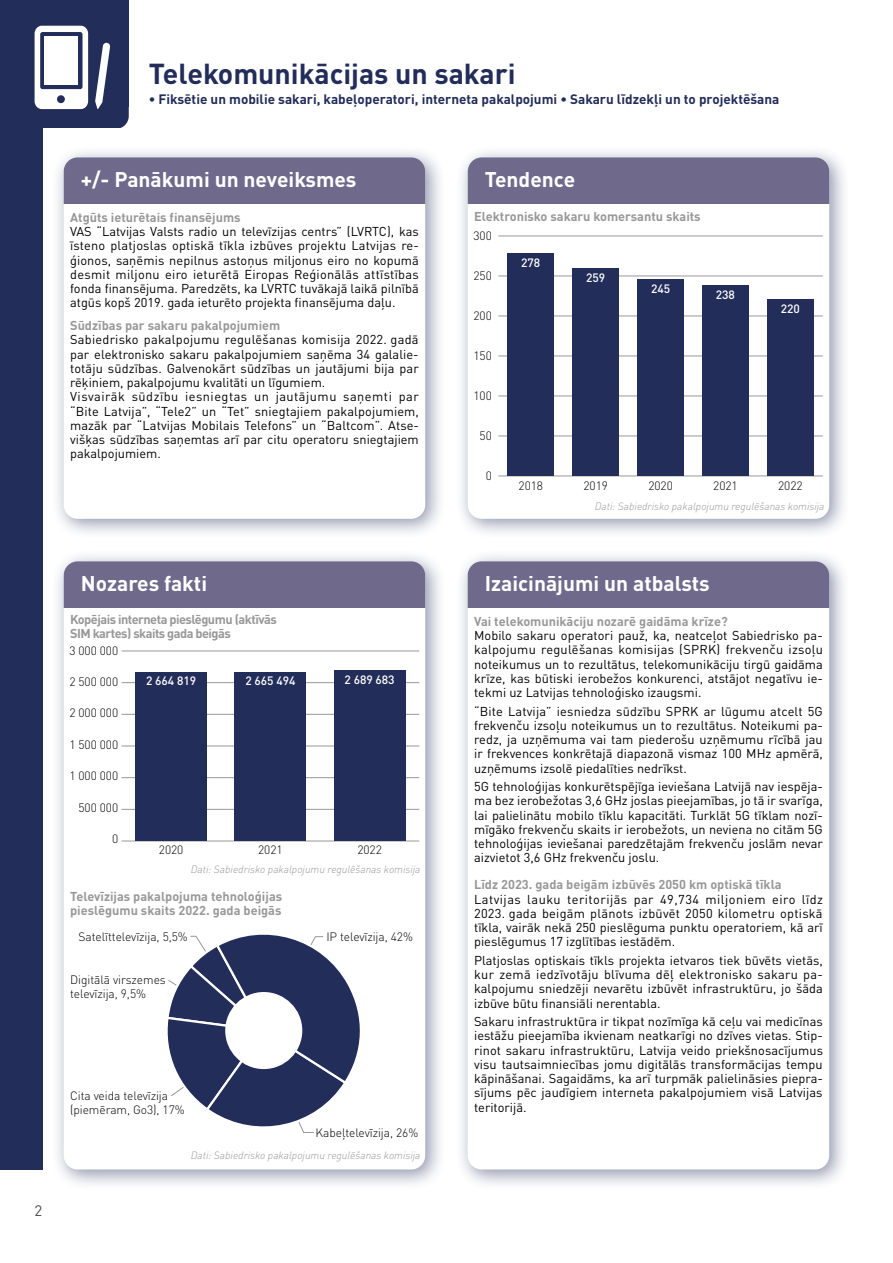
<style>
.page{position:relative;width:893px;height:1263px;background:#fff}
.page>*{position:absolute;margin:0;border:0;box-sizing:border-box;transform-origin:0 0}
.t1{font:700 28.5px "DIN Pro";color:#232d5a}
.t2{font:700 21px "DIN Pro";color:#fff}
.t3{font:15px "DIN Pro";color:#4d4d4c}
.t4{font:700 13.5px "DIN Pro";color:#232d5a}
.t5{font:12.75px/14.2px "DIN Pro";color:#000;text-align:justify}
.t6{font:700 12.75px/14.2px "DIN Pro";color:#989898}
.t7{font:700 12.75px/14.2px "DIN Pro";letter-spacing:-.04em;color:#989898}
.t8{font:300 12px/14.2px "DIN Pro";letter-spacing:-.005em;color:#000}
.t9{font:500 12px "DIN Pro";letter-spacing:-.005em;color:#fff}
.t10{font:italic 300 10.5px "DIN Pro";color:#989898}
</style>
<div class="page">
<div style="left:0;top:0;width:42px;height:1169px;background:#232d5a"></div>
<svg style="left:34px;top:1px;width:94px;height:127px"></svg>
<div style="left:455px;top:549px;width:395px;height:641px;background:#232d5a;opacity:.5"></div>
<div style="left:468px;top:561px;width:361px;height:608px;background:#fff;border-radius:14px"></div>
<div style="left:468px;top:561px;width:361px;height:46px;background:#6f6a8c"></div>
<div style="left:51px;top:145px;width:395px;height:395px;background:#232d5a;opacity:.5"></div>
<div style="left:64px;top:157px;width:361px;height:362px;background:#fff;border-radius:14px"></div>
<div style="left:64px;top:157px;width:361px;height:46px;background:#6f6a8c"></div>
<div style="left:51px;top:549px;width:395px;height:641px;background:#232d5a;opacity:.5"></div>
<div style="left:64px;top:561px;width:361px;height:608px;background:#fff;border-radius:14px"></div>
<div style="left:64px;top:561px;width:361px;height:46px;background:#6f6a8c"></div>
<div style="left:455px;top:145px;width:395px;height:395px;background:#232d5a;opacity:.5"></div>
<div style="left:468px;top:157px;width:361px;height:362px;background:#fff;border-radius:14px"></div>
<div style="left:468px;top:157px;width:361px;height:46px;background:#6f6a8c"></div>
<hr style="left:122px;top:841px;width:297px;height:1px;background:#989898">
<hr style="left:122px;top:809px;width:297px;height:1px;background:#989898">
<hr style="left:122px;top:777px;width:297px;height:1px;background:#989898">
<hr style="left:122px;top:746px;width:297px;height:1px;background:#989898">
<hr style="left:122px;top:714px;width:297px;height:1px;background:#989898">
<hr style="left:122px;top:682px;width:297px;height:1px;background:#989898">
<hr style="left:122px;top:651px;width:297px;height:1px;background:#989898">
<div style="left:135px;top:672px;width:72px;height:169px;background:#232d5a"></div>
<div style="left:235px;top:672px;width:71px;height:169px;background:#232d5a"></div>
<div style="left:334px;top:670px;width:71px;height:171px;background:#232d5a"></div>
<svg style="left:167px;top:934px;width:193px;height:199px"></svg>
<div style="left:225px;top:992px;width:77px;height:77px;background:#fff;border-radius:50%"></div>
<hr style="left:498px;top:476px;width:325px;height:1px;background:#989898">
<hr style="left:498px;top:436px;width:325px;height:1px;background:#989898">
<hr style="left:498px;top:396px;width:325px;height:1px;background:#989898">
<hr style="left:498px;top:356px;width:325px;height:1px;background:#989898">
<hr style="left:498px;top:316px;width:325px;height:1px;background:#989898">
<hr style="left:498px;top:276px;width:325px;height:1px;background:#989898">
<hr style="left:498px;top:236px;width:325px;height:1px;background:#989898">
<div style="left:507px;top:254px;width:47px;height:222px;background:#232d5a"></div>
<div style="left:572px;top:269px;width:47px;height:207px;background:#232d5a"></div>
<div style="left:637px;top:280px;width:47px;height:196px;background:#232d5a"></div>
<div style="left:702px;top:286px;width:47px;height:190px;background:#232d5a"></div>
<div style="left:767px;top:300px;width:47px;height:176px;background:#232d5a"></div>
<p class="t3" style="left:35px;top:1199px;width:9px">2</p>
<h1 class="t1" style="left:149px;top:50px;width:368px">Telekomunikācijas un sakari</h1>
<p class="t4" style="left:149px;top:88px;width:632px">• Fiksētie un mobilie sakari, kabeļoperatori, interneta pakalpojumi • Sakaru līdzekļi un to projektēšana</p>
<h2 class="t2" style="left:81px;top:162px;width:277px">+/- Panākumi un neveiksmes</h2>
<h2 class="t2" style="left:485px;top:162px;width:92px">Tendence</h2>
<p class="t6" style="left:70px;top:208px;width:172px">Atgūts ieturētais finansējums</p>
<p class="t5" style="left:70px;top:223px;width:350px">VAS “Latvijas Valsts radio un televīzijas centrs” (LVRTC), kas īsteno platjoslas optiskā tīkla izbūves projektu Latvijas re&shy;ģionos, saņēmis nepilnus astoņus miljonus eiro no kopumā desmit miljonu eiro ieturētā Eiropas Reģionālās attīstības fonda finansējuma. Paredzēts, ka LVRTC tuvākajā laikā pilnībā atgūs kopš 2019. gada ieturēto projekta finansējuma daļu.</p>
<p class="t6" style="left:70px;top:317px;width:212px">Sūdzības par sakaru pakalpojumiem</p>
<p class="t5" style="left:70px;top:331px;width:350px;text-align:left">Sabiedrisko pakalpojumu regulēšanas komisija 2022. gadā par elektronisko sakaru pakalpojumiem saņēma 34 galalie&shy;totāju sūdzības. Galvenokārt sūdzības un jautājumi bija par rēķiniem, pakalpojumu kvalitāti un līgumiem.<br>Visvairāk sūdzību iesniegtas un jautājumu saņemti par “Bite Latvija”, “Tele2” un “Tet” sniegtajiem pakalpojumiem, mazāk par “Latvijas Mobilais Telefons” un “Baltcom”. Atse&shy;višķas sūdzības saņemtas arī par citu operatoru sniegtajiem pakalpojumiem.</p>
<p class="t6" style="left:474px;top:208px;width:228px">Elektronisko sakaru komersantu skaits</p>
<p class="t8" style="left:473px;top:227px;width:20px">300</p>
<p class="t8" style="left:473px;top:267px;width:20px">250</p>
<p class="t8" style="left:473px;top:307px;width:20px">200</p>
<p class="t8" style="left:473px;top:347px;width:20px">150</p>
<p class="t8" style="left:473px;top:387px;width:20px">100</p>
<p class="t8" style="left:480px;top:427px;width:14px">50</p>
<p class="t8" style="left:486px;top:467px;width:8px">0</p>
<p class="t9" style="left:521px;top:253px;width:21px">278</p>
<p class="t9" style="left:586px;top:268px;width:21px">259</p>
<p class="t9" style="left:651px;top:279px;width:21px">245</p>
<p class="t9" style="left:716px;top:285px;width:21px">238</p>
<p class="t9" style="left:781px;top:299px;width:21px">220</p>
<p class="t8" style="left:519px;top:478px;width:26px">2018</p>
<p class="t8" style="left:583px;top:478px;width:26px">2019</p>
<p class="t8" style="left:648px;top:478px;width:26px">2020</p>
<p class="t8" style="left:713px;top:478px;width:26px">2021</p>
<p class="t8" style="left:778px;top:478px;width:26px">2022</p>
<h2 class="t2" style="left:81px;top:566px;width:128px">Nozares fakti</h2>
<p class="t7" style="left:70px;top:611px;width:208px">Kopējais interneta pieslēgumu (aktīvās<br>SIM kartes) skaits gada beigās</p>
<p class="t8" style="left:69px;top:642px;width:50px">3 000 000</p>
<p class="t8" style="left:69px;top:673px;width:50px">2 500 000</p>
<p class="t8" style="left:69px;top:705px;width:50px">2 000 000</p>
<p class="t8" style="left:69px;top:736px;width:50px">1 500 000</p>
<p class="t8" style="left:69px;top:768px;width:50px">1 000 000</p>
<p class="t8" style="left:78px;top:799px;width:41px">500 000</p>
<p class="t8" style="left:112px;top:831px;width:8px">0</p>
<p class="t9" style="left:146px;top:671px;width:52px">2 664 819</p>
<p class="t9" style="left:245px;top:671px;width:52px">2 665 494</p>
<p class="t9" style="left:345px;top:669px;width:52px">2 689 683</p>
<p class="t8" style="left:159px;top:842px;width:26px">2020</p>
<p class="t8" style="left:258px;top:842px;width:26px">2021</p>
<p class="t8" style="left:357px;top:842px;width:26px">2022</p>
<p class="t10" style="left:191px;top:861px;width:231px">Dati: Sabiedrisko pakalpojumu regulēšanas komisija</p>
<p class="t6" style="left:70px;top:887px;width:214px">Televīzijas pakalpojuma tehnoloģijas pieslēgumu skaits 2022. gada beigās</p>
<p class="t8" style="left:79px;top:928px;width:111px">Satelīttelevīzija, 5,5%</p>
<p class="t8" style="left:70px;top:971px;width:97px">Digitālā virszemes televīzija, 9,5%</p>
<p class="t8" style="left:326px;top:928px;width:88px">IP televīzija, 42%</p>
<p class="t8" style="left:70px;top:1087px;width:116px">Cita veida televīzija (piemēram, Go3), 17%</p>
<p class="t8" style="left:315px;top:1124px;width:104px">Kabeļtelevīzija, 26%</p>
<p class="t10" style="left:191px;top:1147px;width:231px">Dati: Sabiedrisko pakalpojumu regulēšanas komisija</p>
<p class="t10" style="left:595px;top:498px;width:231px">Dati: Sabiedrisko pakalpojumu regulēšanas komisija</p>
<h2 class="t2" style="left:485px;top:566px;width:226px">Izaicinājumi un atbalsts</h2>
<p class="t6" style="left:474px;top:612px;width:255px">Vai telekomunikāciju nozarē gaidāma krīze?</p>
<p class="t5" style="left:474px;top:627px;width:350px">Mobilo sakaru operatori pauž, ka, neatceļot Sabiedrisko pa&shy;kalpojumu regulēšanas komisijas (SPRK) frekvenču izsoļu noteikumus un to rezultātus, telekomunikāciju tirgū gaidāma krīze, kas būtiski ierobežos konkurenci, atstājot negatīvu ie&shy;tekmi uz Latvijas tehnoloģisko izaugsmi.</p>
<p class="t5" style="left:474px;top:702px;width:350px">“Bite Latvija” iesniedza sūdzību SPRK ar lūgumu atcelt 5G frekvenču izsoļu noteikumus un to rezultātus. Noteikumi pa&shy;redz, ja uzņēmuma vai tam piederošu uzņēmumu rīcībā jau ir frekvences konkrētajā diapazonā vismaz 100 MHz apmērā, uzņēmums izsolē piedalīties nedrīkst.</p>
<p class="t5" style="left:474px;top:778px;width:350px">5G tehnoloģijas konkurētspējīga ieviešana Latvijā nav iespēja&shy;ma bez ierobežotas 3,6 GHz joslas pieejamības, jo tā ir svarīga, lai palielinātu mobilo tīklu kapacitāti. Turklāt 5G tīklam nozī&shy;mīgāko frekvenču skaits ir ierobežots, un neviena no citām 5G tehnoloģijas ieviešanai paredzētajām frekvenču joslām nevar aizvietot 3,6 GHz frekvenču joslu.</p>
<p class="t6" style="left:474px;top:876px;width:309px">Līdz 2023. gada beigām izbūvēs 2050 km optiskā tīkla</p>
<p class="t5" style="left:474px;top:890px;width:350px">Latvijas lauku teritorijās par 49,734 miljoniem eiro līdz 2023. gada beigām plānots izbūvēt 2050 kilometru optiskā tīkla, vairāk nekā 250 pieslēguma punktu operatoriem, kā arī pieslēgumus 17 izglītības iestādēm.</p>
<p class="t5" style="left:474px;top:952px;width:350px">Platjoslas optiskais tīkls projekta ietvaros tiek būvēts vietās, kur zemā iedzīvotāju blīvuma dēļ elektronisko sakaru pa&shy;kalpojumu sniedzēji nevarētu izbūvēt infrastruktūru, jo šāda izbūve būtu finansiāli nerentabla.</p>
<p class="t5" style="left:474px;top:1013px;width:350px">Sakaru infrastruktūra ir tikpat nozīmīga kā ceļu vai medicīnas iestāžu pieejamība ikvienam neatkarīgi no dzīves vietas. Stip&shy;rinot sakaru infrastruktūru, Latvija veido priekšnosacījumus visu tautsaimniecības jomu digitālās transformācijas tempu kāpināšanai. Sagaidāms, ka arī turpmāk palielināsies piepra&shy;sījums pēc jaudīgiem interneta pakalpojumiem visā Latvijas teritorijā.</p>
</div>
